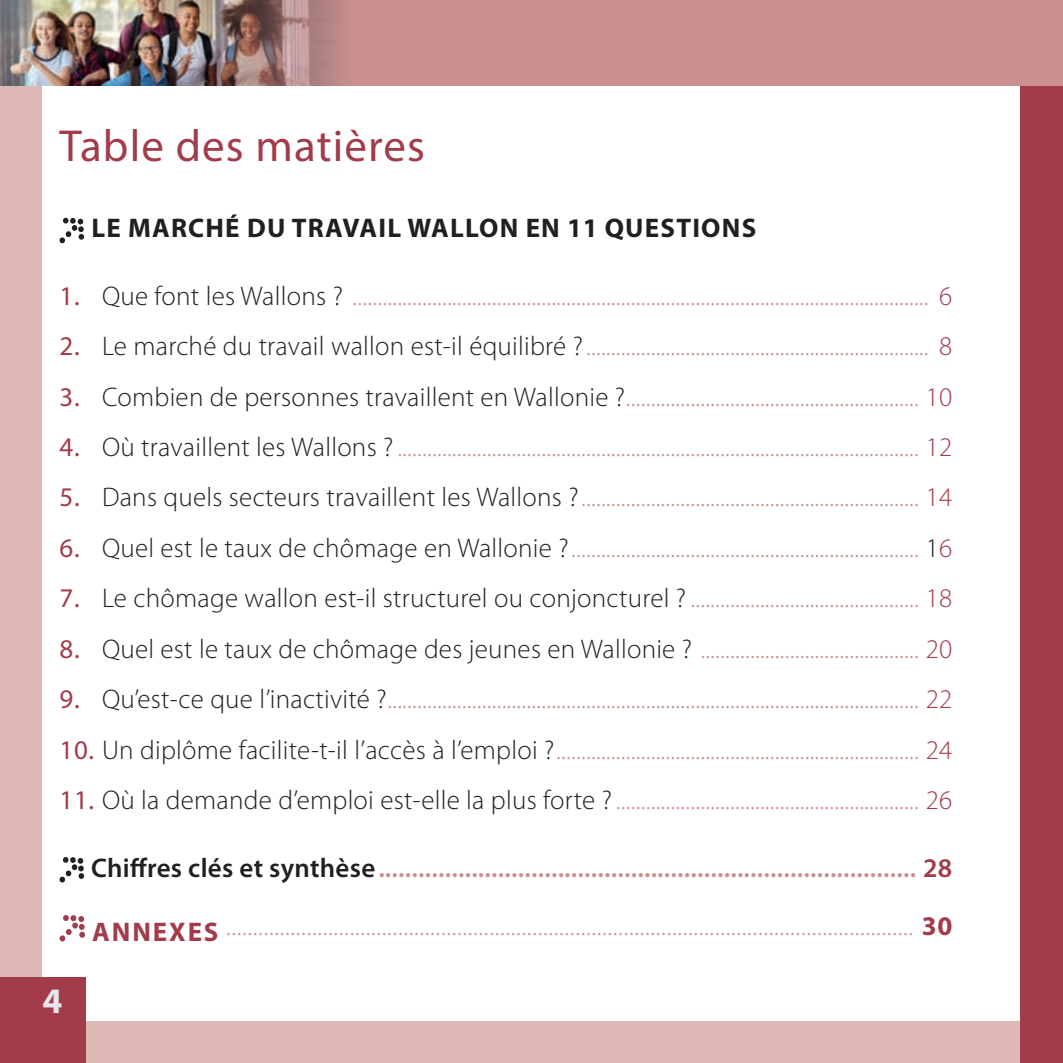
<style>
.page{position:relative;width:1063px;height:1063px;background:#deb8b5}
.page>*{position:absolute;margin:0;border:0;box-sizing:border-box;transform-origin:0 0}
.t1{font:45px "Myriad Pro";letter-spacing:.025em;color:#a23b4a}
.t2{font:700 36px "Myriad Pro";color:#e6e7e9}
.t3{font:300 27px/58.8px "Myriad Pro";letter-spacing:.01em;color:#ca908f}
.t4{font:300 27px "Myriad Pro";letter-spacing:.01em;color:#231f20}
.t5{font:700 27px "Myriad Pro";letter-spacing:.045em;color:#231f20}
.s1{font-weight:400;color:#a23b4a}
.s2{color:#231f20}
.s3{color:#a23b4a}
.s4{color:#ca908f}
.s5{font-weight:600;color:#231f20}
.s6{font-weight:600}
.s7{font-weight:600;color:#a23b4a}
.s8{font-weight:700;color:#a23b4a}
</style>
<div class="page">
<div style="left:43px;top:43px;width:1020px;height:977px;background:#fff"></div>
<div style="left:0;top:978px;width:85px;height:85px;background:#a23b4a"></div>
<svg style="left:60px;top:218px;width:24px;height:25px"></svg>
<svg style="left:60px;top:857px;width:24px;height:25px"></svg>
<svg style="left:60px;top:915px;width:25px;height:26px"></svg>
<div style="left:1020px;top:0;width:43px;height:1063px;background:#a23b4a"></div>
<img style="left:0;top:0;width:1063px;height:85px">
<h1 class="t1" style="left:60px;top:118px;width:367px">Table des matières</h1>
<p class="t5" style="left:91px;top:211px;width:666px">LE MARCHÉ DU TRAVAIL WALLON EN 11 QUESTIONS</p>
<p class="t3" style="left:60px;top:267px;width:894px"><span class="s1">1.</span> <span class="s2">Que font les Wallons ?</span> .................................................................................................................... <span class="s3">6</span></p>
<p class="t3" style="left:60px;top:317px;width:894px"><span class="s1">2.</span> <span class="s2">Le marché du travail wallon est-il équilibré ?</span>..................................................................... <span class="s3">8</span></p>
<p class="t3" style="left:60px;top:368px;width:894px"><span class="s1">3.</span> <span class="s2">Combien de personnes travaillent en Wallonie ?</span>........................................................... <span class="s3">10</span></p>
<p class="t3" style="left:60px;top:418px;width:894px"><span class="s1">4.</span> <span class="s2">Où travaillent les Wallons ?</span>......................................................................................................... <span class="s3">12</span></p>
<p class="t3" style="left:60px;top:468px;width:894px"><span class="s1">5.</span> <span class="s2">Dans quels secteurs travaillent les Wallons ?</span>.................................................................... <span class="s3">14</span></p>
<p class="t3" style="left:60px;top:519px;width:894px"><span class="s1">6.</span> <span class="s2">Quel est le taux de chômage en Wallonie ?</span>...................................................................... <span class="s2">1</span><span class="s3">6</span></p>
<p class="t4" style="left:60px;top:583px;width:894px"><span class="s1">7.</span> Le chômage wallon est-il structurel ou conjoncturel ?<span class="s4">..............................................</span> <span class="s3">18</span></p>
<p class="t3" style="left:60px;top:620px;width:894px"><span class="s1">8.</span> <span class="s2">Quel est le taux de chômage des jeunes en Wallonie ?</span> ............................................ <span class="s3">20</span></p>
<p class="t3" style="left:60px;top:670px;width:894px"><span class="s1">9.</span> <span class="s2">Qu’est-ce que l’inactivité ?</span>........................................................................................................... <span class="s3">22</span></p>
<p class="t3" style="left:60px;top:721px;width:894px"><span class="s1">10.</span> <span class="s2">Un diplôme facilite-t-il l’accès à l’emploi ?</span>......................................................................... <span class="s3">24</span></p>
<p class="t3" style="left:60px;top:771px;width:894px"><span class="s1">11.</span> <span class="s2">Où la demande d’emploi est-elle la plus forte ?</span>............................................................. <span class="s3">26</span></p>
<p class="t2" style="left:43px;top:977px;width:21px">4</p>
<p class="t3" style="left:91px;top:839px;width:863px"><span class="s5">Chiffres clés et synthèse</span><span class="s6">.................................................................................</span> <span class="s7">28<br></span><span class="s8">ANNEXES</span> ................................................................................................................................ <span class="s8">30</span></p>
</div>
